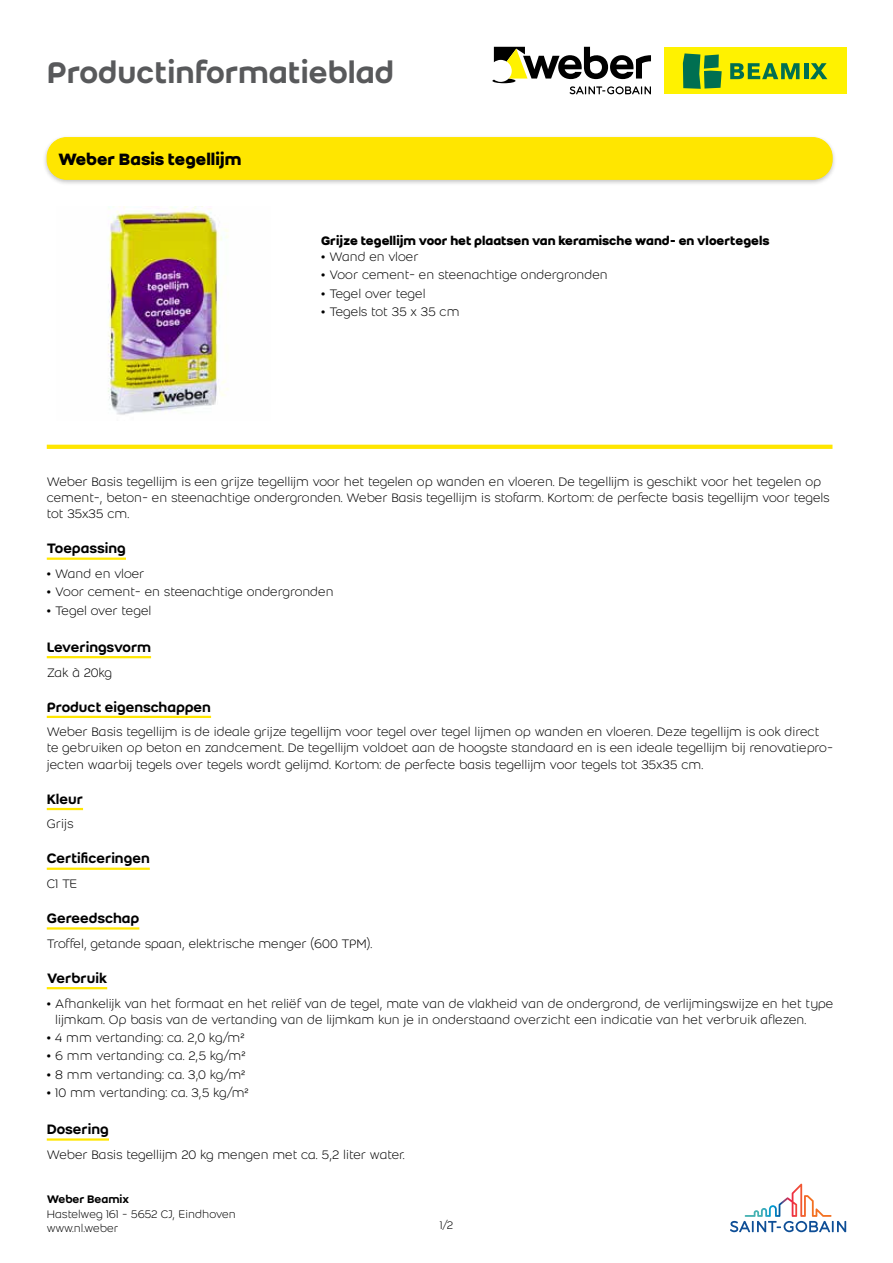
<style>
.page{position:relative;width:893px;height:1263px;background:#fff}
.page>*{position:absolute;margin:0;border:0;box-sizing:border-box;transform-origin:0 0}
.t1{font:500 33px "Weber";color:#58595b}
.t2{font:700 18px "Weber";color:#000}
.t3{font:500 15px "Weber";color:#000}
.t4{font:500 15px "Weber";letter-spacing:-.02em;color:#000}
.t5{font:300 13.5px/16.2px "Weber";color:#000}
.t6{font:700 13.5px "Weber";color:#000}
.t7{font:300 12px/14.4px "Weber";color:#000}
.t8{font:500 12px "Weber";color:#000}
.s1{font-weight:500}
</style>
<div class="page">
<svg style="left:730px;top:1184px;width:116px;height:48px"></svg>
<div style="left:664px;top:47px;width:182px;height:47px;background:#fff200"></div>
<svg style="left:683px;top:53px;width:39px;height:36px"></svg>
<hr style="left:804px;top:63px;width:4px;height:16px;background:#006f51">
<svg style="left:810px;top:63px;width:17px;height:16px"></svg>
<svg style="left:730px;top:63px;width:69px;height:16px"></svg>
<svg style="left:492px;top:47px;width:159px;height:47px"></svg>
<div style="left:42px;top:135px;width:795px;height:52px;background:#000;opacity:.24"></div>
<div style="left:47px;top:138px;width:785px;height:41px;background:#ffe600;border-radius:20px"></div>
<div style="left:47px;top:137px;width:785px;height:43px;border:1px solid #ffe600;border-radius:20px"></div>
<img style="left:108px;top:206px;width:121px;height:209px">
<svg style="left:47px;top:445px;width:785px;height:4px;background:#ffe604"></svg>
<hr style="left:47px;top:557px;width:79px;height:3px;background:#ffe600">
<hr style="left:47px;top:656px;width:104px;height:2px;background:#ffe600">
<hr style="left:47px;top:716px;width:164px;height:2px;background:#ffe600">
<hr style="left:47px;top:808px;width:36px;height:2px;background:#ffe600">
<hr style="left:47px;top:868px;width:103px;height:2px;background:#ffe600">
<hr style="left:47px;top:927px;width:92px;height:2px;background:#ffe600">
<hr style="left:47px;top:987px;width:60px;height:2px;background:#ffe600">
<hr style="left:47px;top:1138px;width:62px;height:3px;background:#ffe600">
<h1 class="t1" style="left:47px;top:48px;width:349px">Productinformatieblad</h1>
<h2 class="t2" style="left:58px;top:146px;width:185px">Weber Basis tegellijm</h2>
<p class="t6" style="left:321px;top:230px;width:450px">Grijze tegellijm voor het plaatsen van keramische wand- en vloertegels</p>
<p class="t5" style="left:321px;top:248px;width:99px"><span class="s1">•</span> Wand en vloer</p>
<p class="t5" style="left:321px;top:267px;width:288px"><span class="s1">•</span> Voor cement- en steenachtige ondergronden</p>
<p class="t5" style="left:321px;top:285px;width:106px"><span class="s1">•</span> Tegel over tegel</p>
<p class="t5" style="left:321px;top:303px;width:140px"><span class="s1">•</span> Tegels tot 35 x 35 cm</p>
<p class="t5" style="left:47px;top:473px;width:784px">Weber Basis tegellijm is een grijze tegellijm voor het tegelen op wanden en vloeren. De tegellijm is geschikt voor het tegelen op cement-, beton- en steenachtige ondergronden. Weber Basis tegellijm is stofarm. Kortom: de perfecte basis tegellijm voor tegels tot 35x35 cm.</p>
<p class="t3" style="left:47px;top:537px;width:81px">Toepassing</p>
<p class="t5" style="left:47px;top:565px;width:99px"><span class="s1">•</span> Wand en vloer</p>
<p class="t5" style="left:47px;top:583px;width:288px"><span class="s1">•</span> Voor cement- en steenachtige ondergronden</p>
<p class="t5" style="left:47px;top:602px;width:106px"><span class="s1">•</span> Tegel over tegel</p>
<p class="t4" style="left:47px;top:636px;width:106px">Leveringsvorm</p>
<p class="t5" style="left:47px;top:664px;width:67px">Zak à 20kg</p>
<p class="t3" style="left:47px;top:696px;width:166px">Product eigenschappen</p>
<p class="t5" style="left:47px;top:723px;width:788px">Weber Basis tegellijm is de ideale grijze tegellijm voor tegel over tegel lijmen op wanden en vloeren. Deze tegellijm is ook direct te gebruiken op beton en zandcement. De tegellijm voldoet aan de hoogste standaard en is een ideale tegellijm bij renovatiepro&shy;jecten waarbij tegels over tegels wordt gelijmd. Kortom: de perfecte basis tegellijm voor tegels tot 35x35 cm.</p>
<p class="t3" style="left:47px;top:788px;width:38px">Kleur</p>
<p class="t5" style="left:47px;top:815px;width:28px">Grijs</p>
<p class="t3" style="left:47px;top:847px;width:105px">Certificeringen</p>
<p class="t5" style="left:47px;top:875px;width:32px">C1 TE</p>
<p class="t3" style="left:47px;top:907px;width:94px">Gereedschap</p>
<p class="t5" style="left:47px;top:935px;width:327px">Troffel, getande spaan, elektrische menger (600 TPM).</p>
<p class="t3" style="left:47px;top:967px;width:62px">Verbruik</p>
<p class="t5" style="left:55px;top:995px;width:779px;text-indent:-9px"><span class="s1">•</span> Afhankelijk van het formaat en het reliëf van de tegel, mate van de vlakheid van de ondergrond, de verlijmingswijze en het type lijmkam. Op basis van de vertanding van de lijmkam kun je in onderstaand overzicht een indicatie van het verbruik aflezen.</p>
<p class="t5" style="left:47px;top:1029px;width:199px"><span class="s1">•</span> 4 mm vertanding: ca. 2,0 kg/m²</p>
<p class="t5" style="left:47px;top:1047px;width:200px"><span class="s1">•</span> 6 mm vertanding: ca. 2,5 kg/m²</p>
<p class="t5" style="left:47px;top:1066px;width:200px"><span class="s1">•</span> 8 mm vertanding: ca. 3,0 kg/m²</p>
<p class="t5" style="left:47px;top:1084px;width:204px"><span class="s1">•</span> 10 mm vertanding: ca. 3,5 kg/m²</p>
<p class="t3" style="left:47px;top:1118px;width:64px">Dosering</p>
<p class="t5" style="left:47px;top:1146px;width:359px">Weber Basis tegellijm 20 kg mengen met ca. 5,2 liter water.</p>
<p class="t8" style="left:47px;top:1191px;width:84px">Weber Beamix</p>
<p class="t7" style="left:47px;top:1206px;width:190px">Hastelweg 161 - 5652 CJ, Eindhoven www.nl.weber</p>
<p class="t7" style="left:440px;top:1218px;width:15px">1/2</p>
</div>
